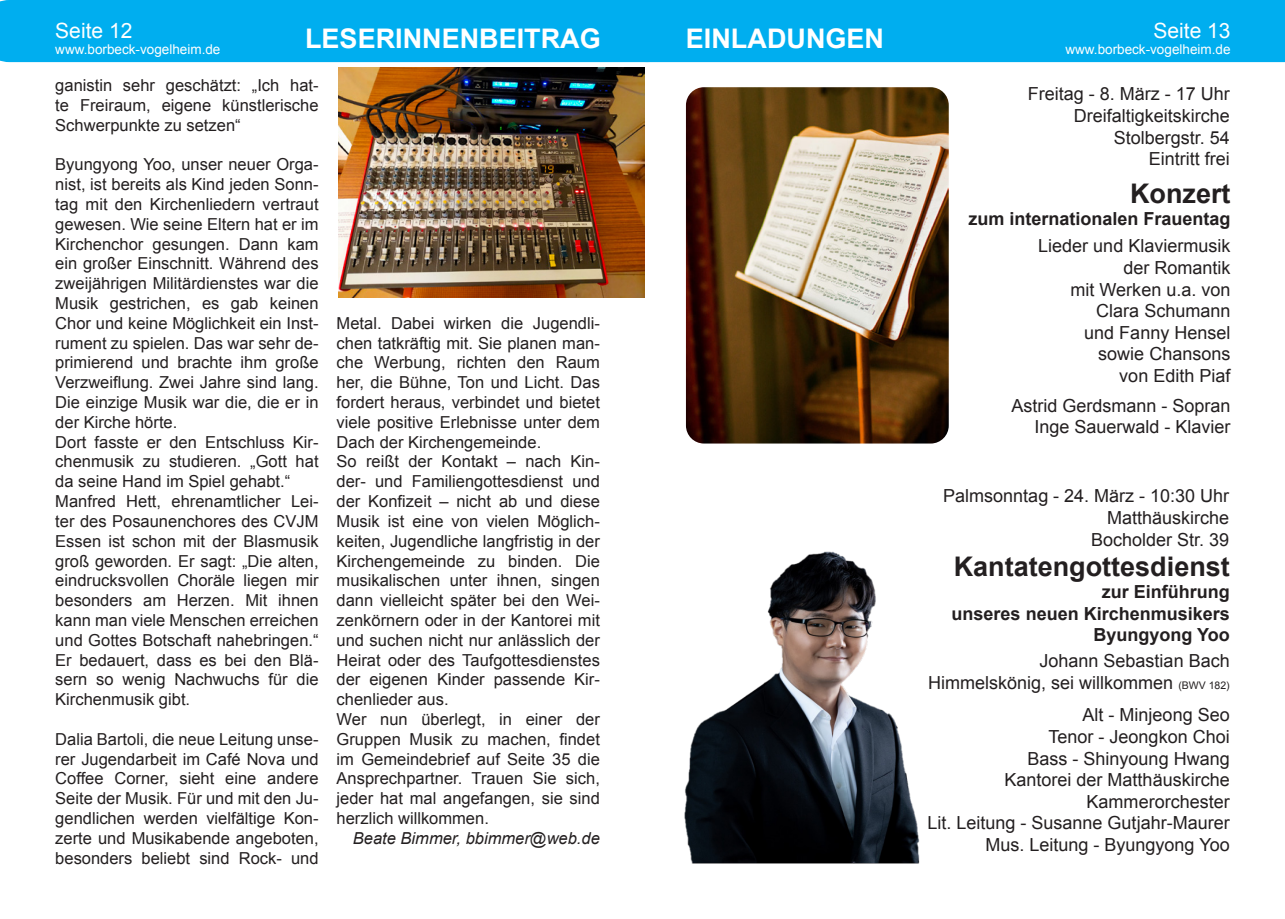
<style>
.page{position:relative;width:1285px;height:919px;background:#fff}
.page>*{position:absolute;margin:0;border:0;box-sizing:border-box;transform-origin:0 0}
.t1{font:700 27px "Arial";color:#fff}
.t2{font:700 27px "Arial";color:#231f20}
.t3{font:21px "Arial";color:#fff}
.t4{font:18px "Arial";color:#231f20}
.t5{font:700 18px "Arial";color:#231f20}
.t6{font:16.5px/19.8px "Arial";color:#231f20;text-align:justify}
.t7{font:italic 16.5px "Arial";color:#231f20}
.t8{font:13.5px "Arial";color:#fff}
.s1{font-size:10.5px}
</style>
<div class="page">
<div style="left:0;top:0;width:1284px;height:62px;background:#00aeef"></div>
<img style="left:338px;top:68px;width:306px;height:229px">
<img style="left:684px;top:551px;width:236px;height:312px">
<img style="left:685px;top:87px;width:263px;height:356px">
<p class="t3" style="left:55px;top:17px;width:79px">Seite 12</p>
<p class="t8" style="left:55px;top:41px;width:167px">www.borbeck-vogelheim.de</p>
<p class="t1" style="left:305px;top:21px;width:297px">LESERINNENBEITRAG</p>
<p class="t1" style="left:685px;top:21px;width:199px">EINLADUNGEN</p>
<p class="t6" style="left:55px;top:75px;width:265px">ganistin sehr geschätzt: „Ich hat&shy;te Freiraum, eigene künstlerische Schwerpunkte zu setzen“</p>
<p class="t6" style="left:55px;top:155px;width:265px">Byungyong Yoo, unser neuer Orga&shy;nist, ist bereits als Kind jeden Sonn&shy;tag mit den Kirchenliedern vertraut gewesen. Wie seine Eltern hat er im Kirchenchor gesungen. Dann kam ein großer Einschnitt. Während des zweijährigen Militärdienstes war die Musik gestrichen, es gab keinen Chor und keine Möglichkeit ein Inst&shy;rument zu spielen. Das war sehr de&shy;primierend und brachte ihm große Verzweiflung. Zwei Jahre sind lang.<br>Die einzige Musik war die, die er in der Kirche hörte.</p>
<p class="t6" style="left:55px;top:432px;width:265px">Dort fasste er den Entschluss Kir&shy;chenmusik zu studieren. „Gott hat da seine Hand im Spiel gehabt.“</p>
<p class="t6" style="left:55px;top:491px;width:265px">Manfred Hett, ehrenamtlicher Lei&shy;ter des Posaunenchores des CVJM Essen ist schon mit der Blasmusik groß geworden. Er sagt: „Die alten, eindrucksvollen Choräle liegen mir besonders am Herzen. Mit ihnen kann man viele Menschen erreichen und Gottes Botschaft nahebringen.“ Er bedauert, dass es bei den Blä&shy;sern so wenig Nachwuchs für die Kirchenmusik gibt.</p>
<p class="t6" style="left:55px;top:729px;width:265px">Dalia Bartoli, die neue Leitung unse&shy;rer Jugendarbeit im Café Nova und Coffee Corner, sieht eine andere Seite der Musik. Für und mit den Ju&shy;gendlichen werden vielfältige Kon&shy;zerte und Musikabende angeboten, besonders beliebt sind Rock- und</p>
<p class="t6" style="left:336px;top:313px;width:265px">Metal. Dabei wirken die Jugendli&shy;chen tatkräftig mit. Sie planen man&shy;che Werbung, richten den Raum her, die Bühne, Ton und Licht. Das fordert heraus, verbindet und bietet viele positive Erlebnisse unter dem Dach der Kirchengemeinde.</p>
<p class="t6" style="left:336px;top:452px;width:265px">So reißt der Kontakt – nach Kin&shy;der- und Familiengottesdienst und der Konfizeit – nicht ab und diese Musik ist eine von vielen Möglich&shy;keiten, Jugendliche langfristig in der Kirchengemeinde zu binden. Die musikalischen unter ihnen, singen dann vielleicht später bei den Wei&shy;zenkörnern oder in der Kantorei mit und suchen nicht nur anlässlich der Heirat oder des Taufgottesdienstes der eigenen Kinder passende Kir&shy;chenlieder aus.</p>
<p class="t6" style="left:336px;top:709px;width:265px">Wer nun überlegt, in einer der Gruppen Musik zu machen, findet im Gemeindebrief auf Seite 35 die Ansprechpartner. Trauen Sie sich, jeder hat mal angefangen, sie sind herzlich willkommen.</p>
<p class="t7" style="left:353px;top:827px;width:248px">Beate Bimmer, bbimmer@web.de</p>
<p class="t3" style="left:1153px;top:17px;width:79px">Seite 13</p>
<p class="t8" style="left:1065px;top:41px;width:167px">www.borbeck-vogelheim.de</p>
<p class="t4" style="left:1027px;top:82px;width:204px">Freitag - 8. März - 17 Uhr</p>
<p class="t4" style="left:1073px;top:104px;width:158px">Dreifaltigkeitskirche</p>
<p class="t4" style="left:1113px;top:125px;width:118px">Stolbergstr. 54</p>
<p class="t4" style="left:1148px;top:147px;width:83px">Eintritt frei</p>
<p class="t2" style="left:1129px;top:176px;width:102px">Konzert</p>
<p class="t5" style="left:968px;top:206px;width:264px">zum internationalen Frauentag</p>
<p class="t4" style="left:1038px;top:234px;width:194px">Lieder und Klaviermusik</p>
<p class="t4" style="left:1123px;top:256px;width:109px">der Romantik</p>
<p class="t4" style="left:1070px;top:277px;width:161px">mit Werken u.a. von</p>
<p class="t4" style="left:1096px;top:299px;width:136px">Clara Schumann</p>
<p class="t4" style="left:1084px;top:321px;width:148px">und Fanny Hensel</p>
<p class="t4" style="left:1098px;top:342px;width:134px">sowie Chansons</p>
<p class="t4" style="left:1119px;top:364px;width:113px">von Edith Piaf</p>
<p class="t4" style="left:1011px;top:393px;width:221px">Astrid Gerdsmann - Sopran</p>
<p class="t4" style="left:1034px;top:415px;width:198px">Inge Sauerwald - Klavier</p>
<p class="t4" style="left:943px;top:484px;width:287px">Palmsonntag - 24. März - 10:30 Uhr</p>
<p class="t4" style="left:1106px;top:506px;width:124px">Matthäuskirche</p>
<p class="t4" style="left:1090px;top:527px;width:140px">Bocholder Str. 39</p>
<p class="t2" style="left:953px;top:549px;width:278px">Kantatengottesdienst</p>
<p class="t5" style="left:1101px;top:580px;width:129px">zur Einführung</p>
<p class="t5" style="left:951px;top:601px;width:280px">unseres neuen Kirchenmusikers</p>
<p class="t5" style="left:1093px;top:623px;width:138px">Byungyong Yoo</p>
<p class="t4" style="left:1039px;top:649px;width:192px">Johann Sebastian Bach</p>
<p class="t4" style="left:928px;top:670px;width:303px">Himmelskönig, sei willkommen <span class="s1">(BWV 182)</span></p>
<p class="t4" style="left:1082px;top:703px;width:149px">Alt - Minjeong Seo</p>
<p class="t4" style="left:1048px;top:724px;width:183px">Tenor - Jeongkon Choi</p>
<p class="t4" style="left:1027px;top:746px;width:204px">Bass - Shinyoung Hwang</p>
<p class="t4" style="left:1004px;top:768px;width:227px">Kantorei der Matthäuskirche</p>
<p class="t4" style="left:1086px;top:789px;width:145px">Kammerorchester</p>
<p class="t4" style="left:927px;top:811px;width:304px">Lit. Leitung - Susanne Gutjahr-Maurer</p>
<p class="t4" style="left:985px;top:832px;width:246px">Mus. Leitung - Byungyong Yoo</p>
</div>
